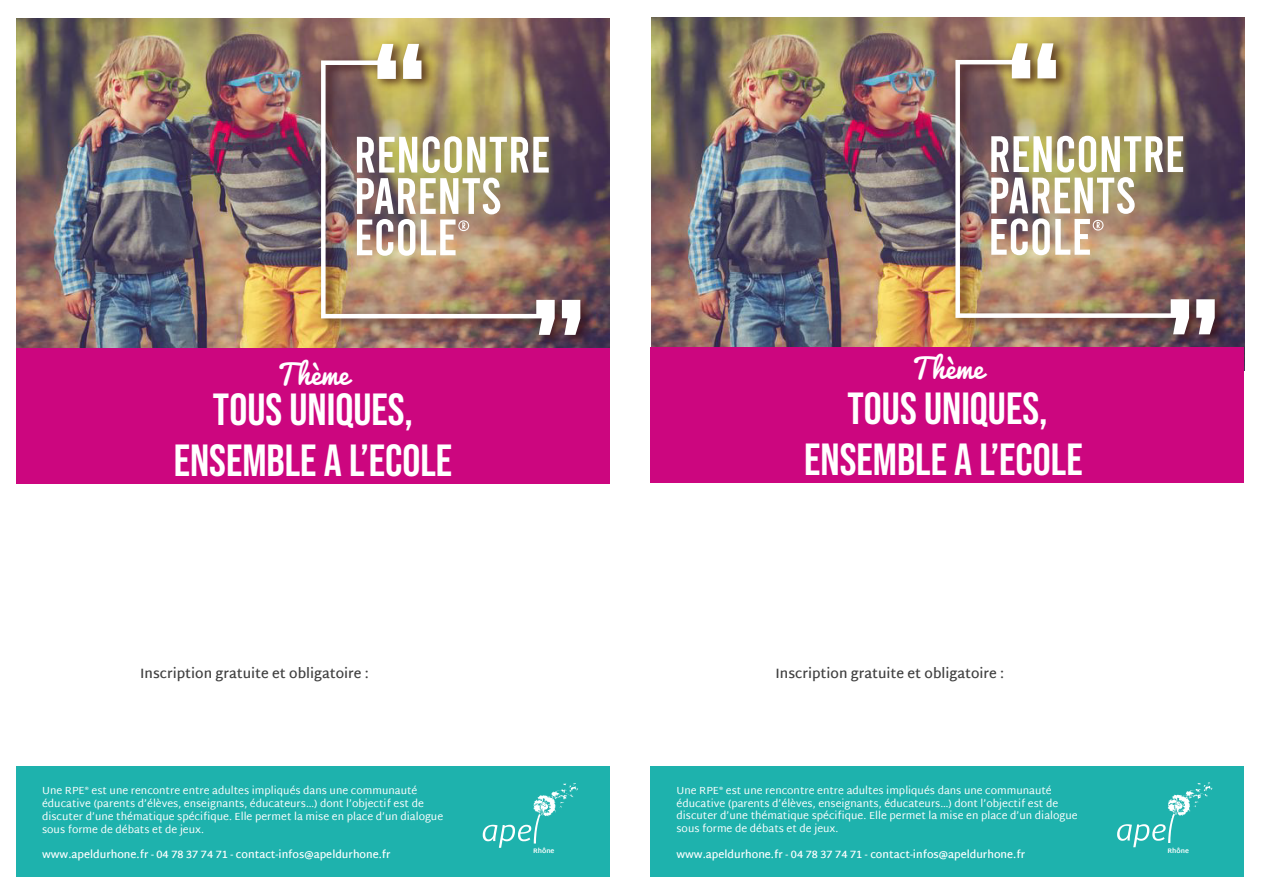
<style>
.page{position:relative;width:1263px;height:893px;background:#fff}
.page>*{position:absolute;margin:0;border:0;box-sizing:border-box;transform-origin:0 0}
.t1{font:51.15px/41.4px "Bebas";color:#fff}
.t2{font:45px/50.1px "Bebas Neue";color:#fff;text-align:center}
.t3{font:27px "Pacifico";color:#fff}
.t4{font:600 13.5px "Martel Sans";color:#404040}
.t5{font:10.5px/12.8px "Martel Sans";color:#fff}
.t6{font:600 10.5px "Martel Sans";color:#fff}
.t7{font:700 6.6px "Martel Sans";color:#fff}
.s1{font-family:"Alone On Earth"}
</style>
<div class="page">
<img style="left:17px;top:18px;width:254px;height:330px">
<img style="left:274px;top:18px;width:336px;height:330px">
<div style="left:16px;top:767px;width:594px;height:110px;background:#1eb2ad"></div>
<svg style="left:483px;top:783px;width:95px;height:65px"></svg>
<img style="left:321px;top:44px;width:259px;height:291px">
<div style="left:16px;top:348px;width:594px;height:136px;background:#cc067f"></div>
<img style="left:651px;top:18px;width:254px;height:329px">
<img style="left:907px;top:17px;width:338px;height:354px">
<div style="left:650px;top:766px;width:594px;height:110px;background:#1eb2ad"></div>
<svg style="left:1117px;top:782px;width:95px;height:65px"></svg>
<img style="left:955px;top:43px;width:260px;height:291px">
<div style="left:650px;top:347px;width:594px;height:136px;background:#cc067f"></div>
<h1 class="t1" style="left:354px;top:134px;width:198px">RENCONTRE<br>PARENTS<br>ECOLE<span class="s1">®</span></h1>
<h3 class="t3" style="left:277px;top:359px;width:73px">Thème</h3>
<h2 class="t2" style="left:174px;top:384px;width:280px">TOUS UNIQUES,<br>ENSEMBLE A L’ECOLE</h2>
<h1 class="t1" style="left:988px;top:133px;width:198px">RENCONTRE<br>PARENTS<br>ECOLE<span class="s1">®</span></h1>
<h3 class="t3" style="left:912px;top:353px;width:73px">Thème</h3>
<h2 class="t2" style="left:804px;top:382px;width:280px;line-height:51.3px">TOUS UNIQUES,<br>ENSEMBLE A L’ECOLE</h2>
<p class="t4" style="left:140px;top:666px;width:230px">Inscription gratuite et obligatoire :</p>
<p class="t4" style="left:775px;top:666px;width:230px">Inscription gratuite et obligatoire :</p>
<p class="t5" style="left:42px;top:784px;width:403px">Une RPE® est une rencontre entre adultes impliqués dans une communauté éducative (parents d’élèves, enseignants, éducateurs…) dont l’objectif est de discuter d’une thématique spécifique. Elle permet la mise en place d’un dialogue sous forme de débats et de jeux.</p>
<p class="t6" style="left:42px;top:848px;width:350px">www.apeldurhone.fr - 04 78 37 74 71 - contact-infos@apeldurhone.fr</p>
<p class="t7" style="left:533px;top:847px;width:23px">Rhône</p>
<p class="t5" style="left:676px;top:784px;width:403px">Une RPE® est une rencontre entre adultes impliqués dans une communauté éducative (parents d’élèves, enseignants, éducateurs…) dont l’objectif est de discuter d’une thématique spécifique. Elle permet la mise en place d’un dialogue sous forme de débats et de jeux.</p>
<p class="t6" style="left:676px;top:848px;width:350px">www.apeldurhone.fr - 04 78 37 74 71 - contact-infos@apeldurhone.fr</p>
<p class="t7" style="left:1167px;top:846px;width:23px">Rhône</p>
</div>
